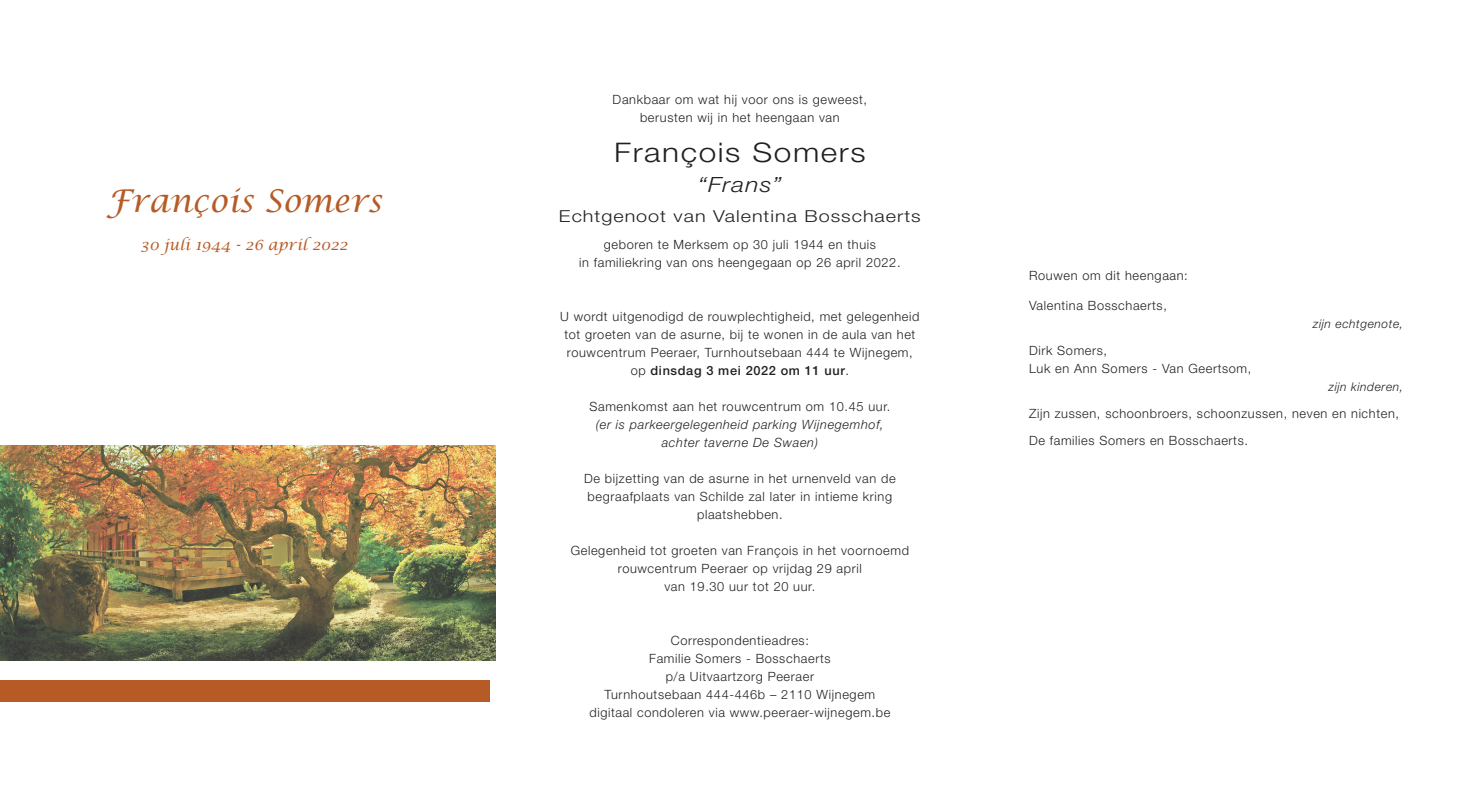
<style>
.page{position:relative;width:1467px;height:787px;background:#fff}
.page>*{position:absolute;margin:0;border:0;box-sizing:border-box;transform-origin:0 0}
.t1{font:italic 31.5px "Lucida Calligraphy";color:#b75b26}
.t2{font:300 27px "Helvetica Neue";letter-spacing:.05em;color:#231f20;scale:1.17 1}
.t3{font:italic 300 21px "Helvetica Neue";letter-spacing:.05em;color:#231f20;scale:1.17 1}
.t4{font:300 16.5px "Helvetica Neue";letter-spacing:.05em;color:#231f20;scale:1.2 1}
.t5{font:italic 15px "Lucida Calligraphy";color:#b75b26}
.t6{font:300 12.75px/18px "Helvetica Neue";letter-spacing:.05em;color:#231f20;text-align:center}
.t7{font:italic 300 12.75px/18px "Helvetica Neue";letter-spacing:.05em;color:#231f20;text-align:center}
.t8{font:italic 300 12px "Helvetica Neue";letter-spacing:.05em;color:#231f20}
.s1{font-weight:500}
</style>
<div class="page">
<div style="left:1px;top:681px;width:489px;height:21px;background:#b75b26"></div>
<img style="left:0;top:445px;width:496px;height:215px">
<h1 class="t1" style="left:107px;top:182px;width:277px">François Somers</h1>
<p class="t5" style="left:141px;top:235px;width:208px">30 juli 1944 - 26 april 2022</p>
<p class="t6" style="left:613px;top:90px;width:256px">Dankbaar om wat hij voor ons is geweest, berusten wij in het heengaan van</p>
<h2 class="t2" style="left:614px;top:136px;width:216px">François Somers</h2>
<h3 class="t3" style="left:698px;top:172px;width:74px">“Frans”</h3>
<p class="t4" style="left:559px;top:206px;width:303px">Echtgenoot van Valentina Bosschaerts</p>
<p class="t6" style="left:579px;top:235px;width:323px">geboren te Merksem op 30 juli 1944 en thuis<br>in familiekring van ons heengegaan op 26 april 2022.</p>
<p class="t6" style="left:560px;top:307px;width:361px">U wordt uitgenodigd de rouwplechtigheid, met gelegenheid tot groeten van de asurne, bij te wonen in de aula van het rouwcentrum Peeraer, Turnhoutsebaan 444 te Wijnegem, op <span class="s1">dinsdag 3 mei 2022 om 11 uur</span>.</p>
<p class="t6" style="left:589px;top:397px;width:302px">Samenkomst aan het rouwcentrum om 10.45 uur.</p>
<p class="t7" style="left:596px;top:415px;width:289px">(er is parkeergelegenheid parking Wijnegemhof, achter taverne De Swaen)</p>
<p class="t6" style="left:584px;top:469px;width:313px">De bijzetting van de asurne in het urnenveld van de begraafplaats van Schilde zal later in intieme kring plaatshebben.</p>
<p class="t6" style="left:571px;top:541px;width:340px">Gelegenheid tot groeten van François in het voornoemd rouwcentrum Peeraer op vrijdag 29 april<br>van 19.30 uur tot 20 uur.</p>
<p class="t6" style="left:589px;top:631px;width:302px">Correspondentieadres:<br>Familie Somers - Bosschaerts<br>p/a Uitvaartzorg Peeraer<br>Turnhoutsebaan 444-446b – 2110 Wijnegem digitaal condoleren via www.peeraer-wijnegem.be</p>
<p class="t6" style="left:1029px;top:266px;width:160px">Rouwen om dit heengaan:</p>
<p class="t6" style="left:1029px;top:296px;width:139px">Valentina Bosschaerts,</p>
<p class="t6" style="left:1029px;top:341px;width:224px;text-align:left">Dirk Somers,<br>Luk en Ann Somers - Van Geertsom,</p>
<p class="t8" style="left:1313px;top:316px;width:91px">zijn echtgenote,</p>
<p class="t8" style="left:1329px;top:379px;width:76px">zijn kinderen,</p>
<p class="t6" style="left:1029px;top:399px;width:372px;line-height:27px;text-align:left">Zijn zussen, schoonbroers, schoonzussen, neven en nichten,<br>De families Somers en Bosschaerts.</p>
</div>
